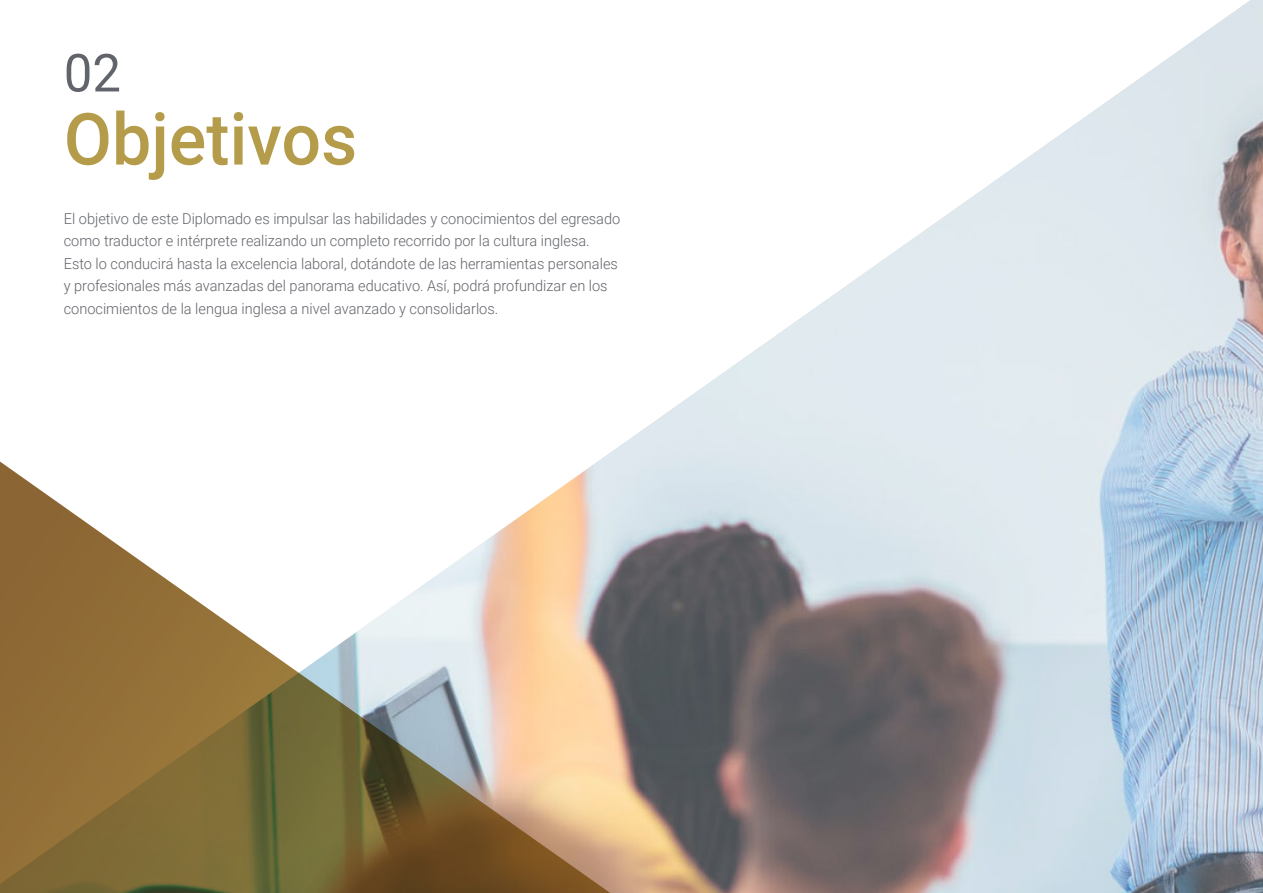
<style>
.page{position:relative;width:1263px;height:893px;background:#fff}
.page>*{position:absolute;margin:0;border:0;box-sizing:border-box;transform-origin:0 0}
.t1{font:500 72px "Roboto";color:#b49c4b}
.t2{font:52.5px "Roboto";color:#61646a}
.t3{font:300 15px/22.5px "Roboto";color:#61646a}
</style>
<div class="page">
<img style="left:620px;top:0;width:643px;height:893px">
<svg style="left:0;top:446px;width:640px;height:447px"></svg>
<h2 class="t2" style="left:64px;top:36px;width:59px">02</h2>
<h1 class="t1" style="left:64px;top:89px;width:295px">Objetivos</h1>
<p class="t3" style="left:64px;top:207px;width:558px">El objetivo de este Diplomado es impulsar las habilidades y conocimientos del egresado como traductor e intérprete realizando un completo recorrido por la cultura inglesa.<br>Esto lo conducirá hasta la excelencia laboral, dotándote de las herramientas personales y profesionales más avanzadas del panorama educativo. Así, podrá profundizar en los conocimientos de la lengua inglesa a nivel avanzado y consolidarlos.</p>
</div>
